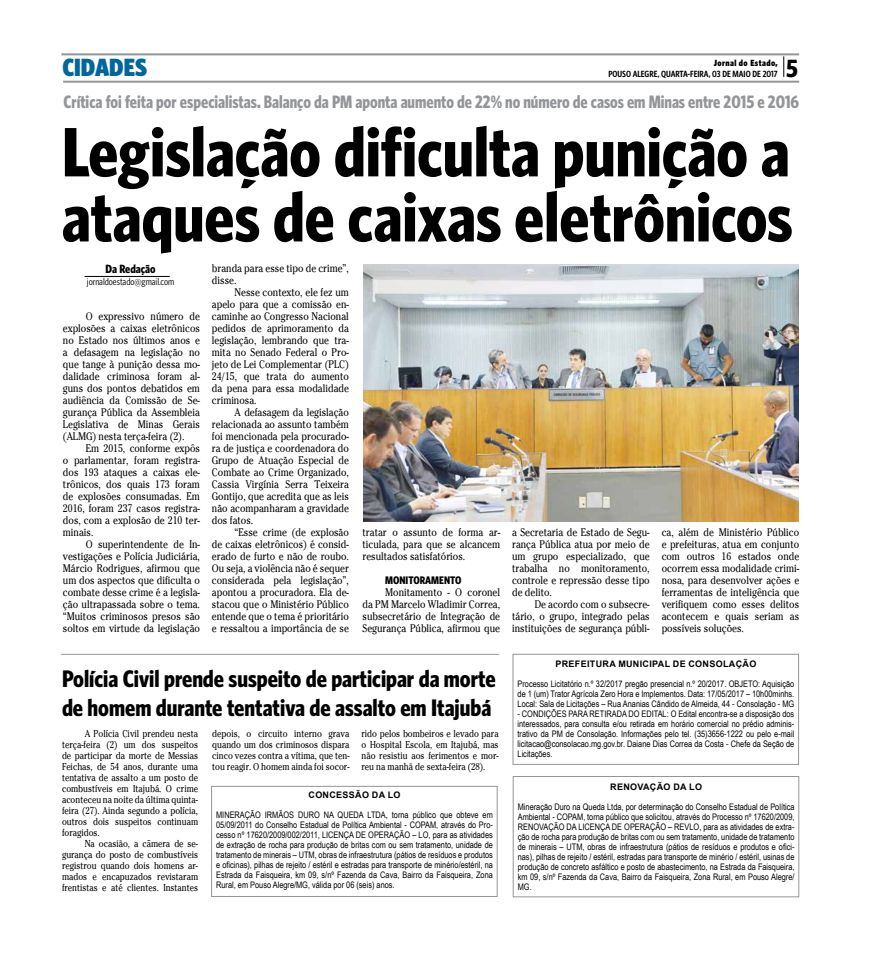
<style>
.page{position:relative;width:879px;height:956px;background:#fff}
.page>*{position:absolute;margin:0;border:0;box-sizing:border-box;transform-origin:0 0}
.t1{font:700 70px/65px "Whitney Condensed";color:#000}
.t2{font:900 25px "Whitney Condensed";color:#01669c}
.t3{font:700 25px "Whitney Condensed";color:#000}
.t4{font:700 24px/28.8px "Whitney Condensed";color:#000}
.t5{font:700 18px "Whitney Condensed";color:#939598;scale:.94 1}
.t6{font:700 12px "Whitney Condensed";color:#000}
.t7{font:11px/12px "Cheltenham Cnd N";color:#000;text-align:justify}
.t8{font:700 11px "Whitney Condensed";color:#000}
.t9{font:10px/11px "Cheltenham Cnd N";color:#000;text-align:justify}
.t10{font:10px "Whitney Condensed";color:#000}
.t11{font:9px/10px "Arial Narrow";color:#000;text-align:justify}
.t12{font:700 9px "Arial";letter-spacing:.035em;color:#000}
.t13{font:600 9px "Whitney Condensed";color:#000}
.t14{font:900 9px "Whitney Condensed";letter-spacing:.05em;color:#000}
</style>
<div class="page">
<svg style="left:783px;top:56px;width:1px;height:21px"></svg>
<hr style="left:63px;top:81px;width:736px;height:2px;background:#939598">
<hr style="left:61px;top:53px;width:738px;height:2px;background:#939598">
<hr style="left:84px;top:276px;width:86px;height:1px;background:#000">
<img style="left:363px;top:264px;width:435px;height:257px">
<div style="left:211px;top:786px;width:286px;height:110px;border:1px solid #939598"></div>
<div style="left:513px;top:776px;width:286px;height:120px;border:1px solid #939598"></div>
<div style="left:513px;top:654px;width:285px;height:110px;border:1px solid #939598"></div>
<hr style="left:61px;top:654px;width:438px;height:1px;background:#939598">
<h2 class="t2" style="left:62px;top:52px;width:86px">CIDADES</h2>
<p class="t14" style="left:713px;top:57px;width:66px">Jornal do Estado,</p>
<h2 class="t3" style="left:786px;top:54px;width:13px">5</h2>
<p class="t13" style="left:608px;top:68px;width:171px">POUSO ALEGRE, QUARTA-FEIRA, 03 DE MAIO DE 2017</p>
<h3 class="t5" style="left:64px;top:91px;width:784px">Crítica foi feita por especialistas. Balanço da PM aponta aumento de 22% no número de casos em Minas entre 2015 e 2016</h3>
<h1 class="t1" style="left:62px;top:118px;width:732px">Legislação dificulta punição a ataques de caixas eletrônicos</h1>
<p class="t6" style="left:106px;top:262px;width:52px">Da Redação</p>
<p class="t10" style="left:87px;top:276px;width:89px">jornaldoestado@gmail.com</p>
<p class="t7" style="left:63px;top:309px;width:138px;text-indent:23px">O expressivo número de explosões a caixas eletrônicos no Estado nos últimos anos e a defasagem na legislação no que tange à punição dessa mo&shy;dalidade criminosa foram al&shy;guns dos pontos debatidos em audiência da Comissão de Se&shy;gurança Pública da Assembleia Legislativa de Minas Gerais (ALMG) nesta terça-feira (2).</p>
<p class="t7" style="left:63px;top:441px;width:138px;text-indent:23px">Em 2015, conforme expôs o parlamentar, foram registra&shy;dos 193 ataques a caixas ele&shy;trônicos, dos quais 173 foram de explosões consumadas. Em 2016, foram 237 casos registra&shy;dos, com a explosão de 210 ter&shy;minais.</p>
<p class="t7" style="left:63px;top:537px;width:138px;text-indent:23px">O superintendente de In&shy;vestigações e Polícia Judiciária, Márcio Rodrigues, afirmou que um dos aspectos que dificulta o combate desse crime é a legisla&shy;ção ultrapassada sobre o tema. “Muitos criminosos presos são soltos em virtude da legislação</p>
<p class="t7" style="left:212px;top:261px;width:138px">branda para esse tipo de crime”, disse.</p>
<p class="t7" style="left:212px;top:285px;width:138px;text-indent:23px">Nesse contexto, ele fez um apelo para que a comissão en&shy;caminhe ao Congresso Nacional pedidos de aprimoramento da legislação, lembrando que tra&shy;mita no Senado Federal o Pro&shy;jeto de Lei Complementar (PLC)<br>24/15, que trata do aumento da pena para essa modalidade criminosa.</p>
<p class="t7" style="left:212px;top:405px;width:138px;text-indent:23px">A defasagem da legislação relacionada ao assunto também foi mencionada pela procurado&shy;ra de justiça e coordenadora do Grupo de Atuação Especial de Combate ao Crime Organizado, Cassia Virgínia Serra Teixeira Gontijo, que acredita que as leis não acompanharam a gravidade dos fatos.</p>
<p class="t7" style="left:212px;top:525px;width:138px;text-indent:23px">“Esse crime (de explosão de caixas eletrônicos) é consid&shy;erado de furto e não de roubo.<br>Ou seja, a violência não é sequer considerada pela legislação”, apontou a procuradora. Ela de&shy;stacou que o Ministério Público entende que o tema é prioritário e ressaltou a importância de se</p>
<p class="t7" style="left:362px;top:526px;width:139px">tratar o assunto de forma ar&shy;ticulada, para que se alcancem resultados satisfatórios.</p>
<p class="t8" style="left:385px;top:573px;width:78px">MONITORAMENTO</p>
<p class="t7" style="left:362px;top:586px;width:139px;text-indent:23px">Monitamento - O coronel da PM Marcelo Wladimir Correa, subsecretário de Integração de Segurança Pública, afirmou que</p>
<h3 class="t4" style="left:62px;top:664px;width:435px">Polícia Civil prende suspeito de participar da morte de homem durante tentativa de assalto em Itajubá</h3>
<p class="t9" style="left:62px;top:727px;width:138px;text-indent:23px">A Polícia Civil prendeu nesta terça-feira (2) um dos suspeitos de participar da morte de Messias Feichas, de 54 anos, durante uma tentativa de assalto a um posto de combustíveis em Itajubá. O crime aconteceu na noite da última quinta&shy;feira (27). Ainda segundo a polícia, outros dois suspeitos continuam foragidos.</p>
<p class="t9" style="left:62px;top:837px;width:138px;text-indent:23px">Na ocasião, a câmera de se&shy;gurança do posto de combustíveis registrou quando dois homens ar&shy;mados e encapuzados revistaram frentistas e até clientes. Instantes</p>
<p class="t9" style="left:212px;top:727px;width:139px">depois, o circuito interno grava quando um dos criminosos dispara cinco vezes contra a vítima, que ten&shy;tou reagir. O homem ainda foi socor-</p>
<p class="t9" style="left:361px;top:727px;width:139px">rido pelos bombeiros e levado para o Hospital Escola, em Itajubá, mas não resistiu aos ferimentos e mor&shy;reu na manhã de sexta-feira (28).</p>
<p class="t12" style="left:308px;top:788px;width:93px">CONCESSÃO DA LO</p>
<p class="t11" style="left:216px;top:809px;width:278px">MINERAÇÃO IRMÃOS DURO NA QUEDA LTDA, torna público que obteve em 05/09/2011 do Conselho Estadual de Política Ambiental - COPAM, através do Pro&shy;cesso nº 17620/2009/002/2011, LICENÇA DE OPERAÇÃO – LO, para as atividades de extração de rocha para produção de britas com ou sem tratamento, unidade de tratamento de minerais – UTM, obras de infraestrutura (pátios de resíduos e produtos e oficinas), pilhas de rejeito / estéril e estradas para transporte de minério/estéril, na Estrada da Faisqueira, km 09, s/nº Fazenda da Cava, Bairro da Faisqueira, Zona Rural, em Pouso Alegre/MG, válida por 06 (seis) anos.</p>
<p class="t7" style="left:512px;top:526px;width:139px">a Secretaria de Estado de Segu&shy;rança Pública atua por meio de um grupo especializado, que trabalha no monitoramento, controle e repressão desse tipo de delito.</p>
<p class="t7" style="left:512px;top:598px;width:139px;text-indent:23px">De acordo com o subsecre&shy;tário, o grupo, integrado pelas instituições de segurança públi-</p>
<p class="t7" style="left:662px;top:526px;width:139px">ca, além de Ministério Público e prefeituras, atua em conjunto com outros 16 estados onde ocorrem essa modalidade crimi&shy;nosa, para desenvolver ações e ferramentas de inteligência que verifiquem como esses delitos acontecem e quais seriam as possíveis soluções.</p>
<p class="t12" style="left:555px;top:657px;width:202px">PREFEITURA MUNICIPAL DE CONSOLAÇÃO</p>
<p class="t11" style="left:517px;top:678px;width:278px">Processo Licitatório n.º 32/2017 pregão presencial n.º 20/2017. OBJETO: Aquisição de 1 (um) Trator Agrícola Zero Hora e Implementos. Data: 17/05/2017 – 10h00minhs.<br>Local: Sala de Licitações – Rua Ananias Cândido de Almeida, 44 - Consolação - MG</p>
<p class="t11" style="left:517px;top:708px;width:278px">- CONDIÇÕES PARA RETIRADA DO EDITAL: O Edital encontra-se a disposição dos interessados, para consulta e/ou retirada em horário comercial no prédio adminis&shy;trativo da PM de Consolação. Informações pelo tel. (35)3656-1222 ou pelo e-mail licitacao@consolacao.mg.gov.br. Daiane Dias Correa da Costa - Chefe da Seção de Licitações.</p>
<p class="t12" style="left:610px;top:780px;width:93px">RENOVAÇÃO DA LO</p>
<p class="t11" style="left:518px;top:801px;width:278px">Mineração Duro na Queda Ltda, por determinação do Conselho Estadual de Política Ambiental - COPAM, torna público que solicitou, através do Processo nº 17620/2009, RENOVAÇÃO DA LICENÇA DE OPERAÇÃO – REVLO, para as atividades de extra&shy;ção de rocha para produção de britas com ou sem tratamento, unidade de tratamento de minerais – UTM, obras de infraestrutura (pátios de resíduos e produtos e ofici&shy;nas), pilhas de rejeito / estéril, estradas para transporte de minério / estéril, usinas de produção de concreto asfáltico e posto de abastecimento, na Estrada da Faisqueira, km 09, s/nº Fazenda da Cava, Bairro da Faisqueira, Zona Rural, em Pouso Alegre/ MG.</p>
</div>
